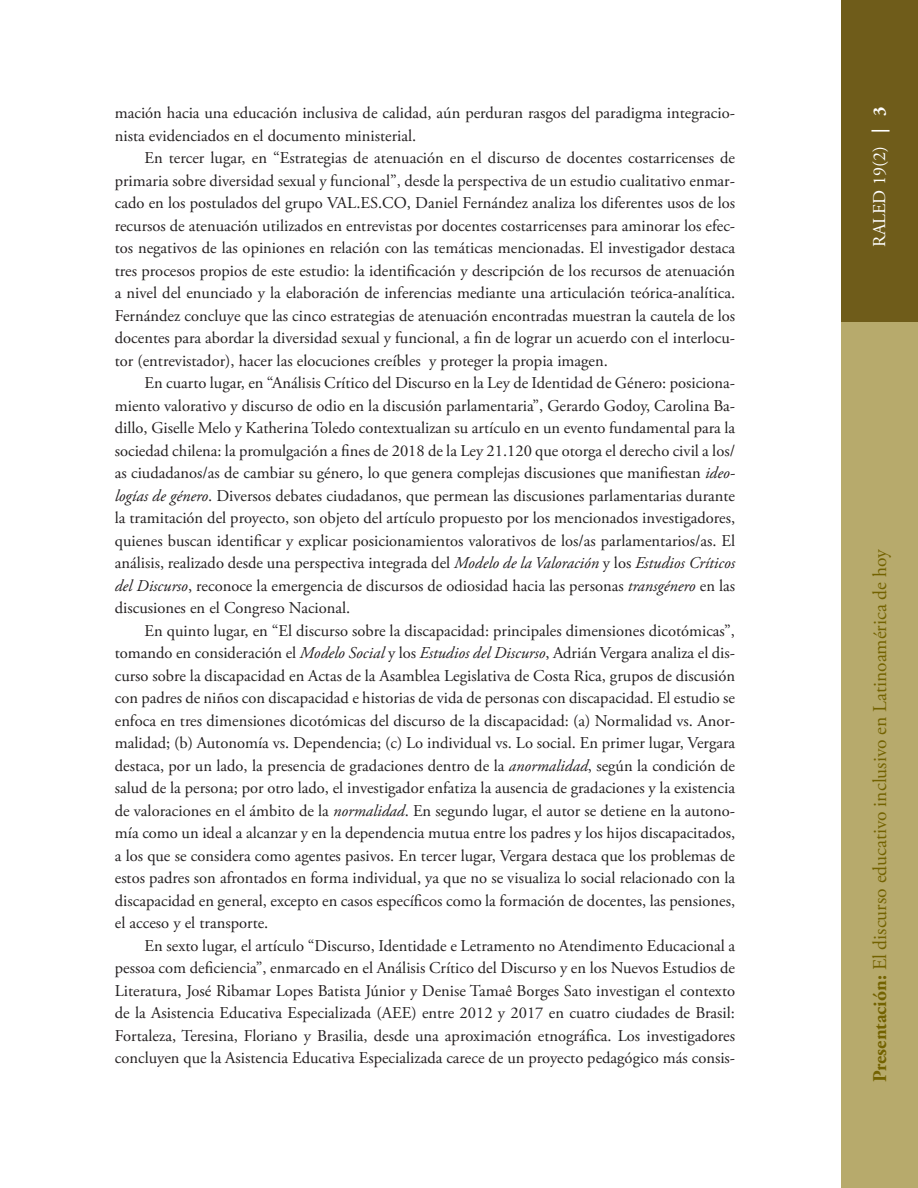
<style>
.page{position:relative;width:918px;height:1188px;background:#fff}
.page>*{position:absolute;margin:0;border:0;box-sizing:border-box;transform-origin:0 0}
.t1{font:19.5px "Adobe Garamond Pro";color:#736200}
.t2{font:18px "Adobe Garamond Pro";color:#fff}
.Textos{font:16.5px/22.5px "Adobe Garamond Pro";color:#231f20;text-align:justify}
.s1{font-style:italic}
.s2{font-weight:700}
</style>
<div class="page">
<div style="left:841px;top:0;width:77px;height:1188px;background:#b7aa6c"></div>
<div style="left:841px;top:0;width:77px;height:322px;background:#6f5c1a"></div>
<p class="Textos" style="left:115px;top:102px;width:622px">mación hacia una educación inclusiva de calidad, aún perduran rasgos del paradigma integracio&shy;nista evidenciados en el documento ministerial.</p>
<p class="Textos" style="left:115px;top:147px;width:622px;text-indent:30px">En tercer lugar, en “Estrategias de atenuación en el discurso de docentes costarricenses de primaria sobre diversidad sexual y funcional”, desde la perspectiva de un estudio cualitativo enmar&shy;cado en los postulados del grupo VAL.ES.CO, Daniel Fernández analiza los diferentes usos de los recursos de atenuación utilizados en entrevistas por docentes costarricenses para aminorar los efec&shy;tos negativos de las opiniones en relación con las temáticas mencionadas. El investigador destaca tres procesos propios de este estudio: la identificación y descripción de los recursos de atenuación a nivel del enunciado y la elaboración de inferencias mediante una articulación teórica-analítica.<br>Fernández concluye que las cinco estrategias de atenuación encontradas muestran la cautela de los docentes para abordar la diversidad sexual y funcional, a fin de lograr un acuerdo con el interlocu&shy;tor (entrevistador), hacer las elocuciones creíbles y proteger la propia imagen.</p>
<p class="Textos" style="left:115px;top:372px;width:622px;text-indent:30px">En cuarto lugar, en “Análisis Crítico del Discurso en la Ley de Identidad de Género: posiciona&shy;miento valorativo y discurso de odio en la discusión parlamentaria”, Gerardo Godoy, Carolina Ba&shy;dillo, Giselle Melo y Katherina Toledo contextualizan su artículo en un evento fundamental para la sociedad chilena: la promulgación a fines de 2018 de la Ley 21.120 que otorga el derecho civil a los/ as ciudadanos/as de cambiar su género, lo que genera complejas discusiones que manifiestan <span class="s1">ideo&shy;logías de género</span>. Diversos debates ciudadanos, que permean las discusiones parlamentarias durante la tramitación del proyecto, son objeto del artículo propuesto por los mencionados investigadores, quienes buscan identificar y explicar posicionamientos valorativos de los/as parlamentarios/as. El análisis, realizado desde una perspectiva integrada del <span class="s1">Modelo de la Valoración</span> y los <span class="s1">Estudios Críticos del Discurso</span>, reconoce la emergencia de discursos de odiosidad hacia las personas <span class="s1">transgénero</span> en las discusiones en el Congreso Nacional.</p>
<p class="Textos" style="left:115px;top:620px;width:622px;text-indent:30px">En quinto lugar, en “El discurso sobre la discapacidad: principales dimensiones dicotómicas”, tomando en consideración el <span class="s1">Modelo Social</span> y los <span class="s1">Estudios del Discurso</span>, Adrián Vergara analiza el dis&shy;curso sobre la discapacidad en Actas de la Asamblea Legislativa de Costa Rica, grupos de discusión con padres de niños con discapacidad e historias de vida de personas con discapacidad. El estudio se enfoca en tres dimensiones dicotómicas del discurso de la discapacidad: (a) Normalidad vs. Anor&shy;malidad; (b) Autonomía vs. Dependencia; (c) Lo individual vs. Lo social. En primer lugar, Vergara destaca, por un lado, la presencia de gradaciones dentro de la <span class="s1">anormalidad</span>, según la condición de salud de la persona; por otro lado, el investigador enfatiza la ausencia de gradaciones y la existencia de valoraciones en el ámbito de la <span class="s1">normalidad</span>. En segundo lugar, el autor se detiene en la autono&shy;mía como un ideal a alcanzar y en la dependencia mutua entre los padres y los hijos discapacitados, a los que se considera como agentes pasivos. En tercer lugar, Vergara destaca que los problemas de estos padres son afrontados en forma individual, ya que no se visualiza lo social relacionado con la discapacidad en general, excepto en casos específicos como la formación de docentes, las pensiones, el acceso y el transporte.</p>
<p class="Textos" style="left:115px;top:935px;width:622px;text-indent:30px">En sexto lugar, el artículo “Discurso, Identidade e Letramento no Atendimento Educacional a pessoa com deficiencia”, enmarcado en el Análisis Crítico del Discurso y en los Nuevos Estudios de Literatura, José Ribamar Lopes Batista Júnior y Denise Tamaê Borges Sato investigan el contexto de la Asistencia Educativa Especializada (AEE) entre 2012 y 2017 en cuatro ciudades de Brasil:<br>Fortaleza, Teresina, Floriano y Brasilia, desde una aproximación etnográfica. Los investigadores concluyen que la Asistencia Educativa Especializada carece de un proyecto pedagógico más consis-</p>
<p class="t2" style="left:869px;top:247px;width:142px;rotate:-90deg">RALED 19(2) <span class="s2">| 3</span></p>
<p class="t1" style="left:868px;top:1082px;width:534px;rotate:-90deg"><span class="s2">Presentación:</span> El discurso educativo inclusivo en Latinoamérica de hoy</p>
</div>
